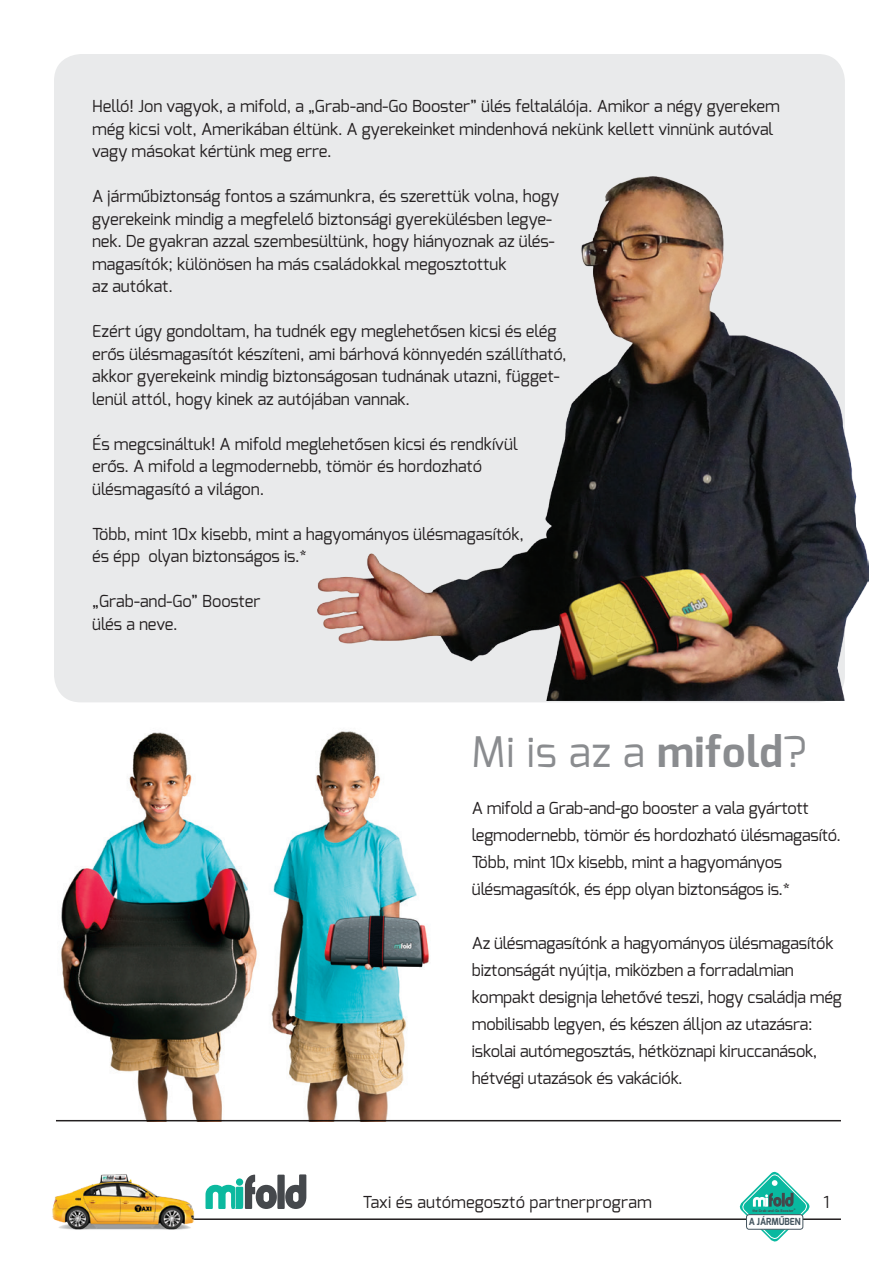
<style>
.page{position:relative;width:893px;height:1263px;background:#fff}
.page>*{position:absolute;margin:0;border:0;box-sizing:border-box;transform-origin:0 0}
.t1{font:42px "Exo";color:#8a8c8f}
.t2{font:16.5px/22.5px "Exo";color:#231f20}
.t3{font:700 9.75px "Exo";color:#45555f;scale:.9 1}
.t4{font:700 3.6px "Exo";letter-spacing:.02em;color:#44484b}
.s1{font-weight:700}
</style>
<div class="page">
<div style="left:54px;top:54px;width:791px;height:648px;background:#e9eaeb;border-radius:27px"></div>
<img style="left:318px;top:177px;width:551px;height:524px">
<hr style="left:56px;top:1120px;width:785px;height:1px;background:#231f20">
<img style="left:56px;top:731px;width:385px;height:390px">
<div style="left:277px;top:1174px;width:8px;height:35px;background:#45484c"></div>
<svg style="left:206px;top:1174px;width:71px;height:35px"></svg>
<svg style="left:285px;top:1174px;width:21px;height:35px"></svg>
<hr style="left:56px;top:1218px;width:785px;height:2px;background:#231f20">
<svg style="left:738px;top:1171px;width:74px;height:71px"></svg>
<img style="left:52px;top:1174px;width:148px;height:56px">
<p class="t2" style="left:92px;top:95px;width:689px">Helló! Jon vagyok, a mifold, a „Grab-and-Go Booster” ülés feltalálója. Amikor a négy gyerekem még kicsi volt, Amerikában éltünk. A gyerekeinket mindenhová nekünk kellett vinnünk autóval vagy másokat kértünk meg erre.</p>
<p class="t2" style="left:92px;top:185px;width:469px">A járműbiztonság fontos a számunkra, és szerettük volna, hogy gyerekeink mindig a megfelelő biztonsági gyerekülésben legye&shy;nek. De gyakran azzal szembesültünk, hogy hiányoznak az ülés&shy;magasítók; különösen ha más családokkal megosztottuk<br>az autókat.</p>
<p class="t2" style="left:92px;top:320px;width:476px">Ezért úgy gondoltam, ha tudnék egy meglehetősen kicsi és elég erős ülésmagasítót készíteni, ami bárhová könnyedén szállítható, akkor gyerekeink mindig biztonságosan tudnának utazni, függet&shy;lenül attól, hogy kinek az autójában vannak.</p>
<p class="t2" style="left:92px;top:432px;width:427px">És megcsináltuk! A mifold meglehetősen kicsi és rendkívül erős. A mifold a legmodernebb, tömör és hordozható ülésmagasító a világon.</p>
<p class="t2" style="left:92px;top:522px;width:433px">Több, mint 10x kisebb, mint a hagyományos ülésmagasítók, és épp olyan biztonságos is.*</p>
<p class="t2" style="left:92px;top:590px;width:170px">„Grab-and-Go” Booster ülés a neve.</p>
<p class="t1" style="left:472px;top:725px;width:336px">Mi is az a <span class="s1">mifold</span>?</p>
<p class="t2" style="left:472px;top:795px;width:371px;line-height:27px">A mifold a Grab-and-go booster a vala gyártott legmodernebb, tömör és hordozható ülésmagasító.<br>Több, mint 10x kisebb, mint a hagyományos ülésmagasítók, és épp olyan biztonságos is.*</p>
<p class="t2" style="left:472px;top:930px;width:372px;line-height:27px">Az ülésmagasítónk a hagyományos ülésmagasítók biztonságát nyújtja, miközben a forradalmian kompakt designja lehetővé teszi, hogy családja még mobilisabb legyen, és készen álljon az utazásra: iskolai autómegosztás, hétköznapi kiruccanások, hétvégi utazások és vakációk.</p>
<p class="t2" style="left:363px;top:1191px;width:290px">Taxi és autómegosztó partnerprogram</p>
<p class="t2" style="left:823px;top:1191px;width:7px">1</p>
<p class="t3" style="left:749px;top:1215px;width:59px">A JÁRMŰBEN</p>
<p class="t4" style="left:752px;top:1208px;width:44px">the Grab-and-Go Booster<sup>®</sup></p>
</div>
